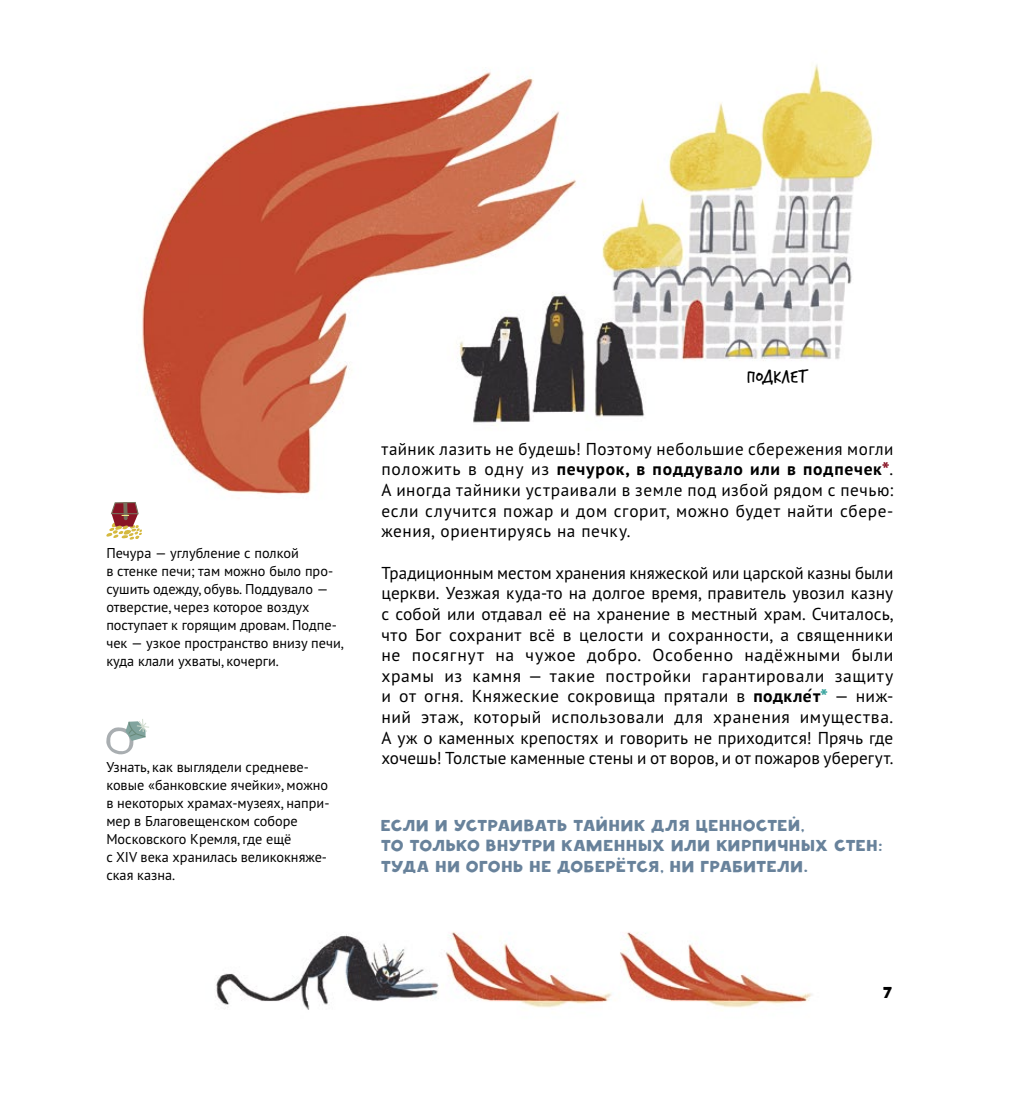
<style>
.page{position:relative;width:1021px;height:1106px;background:#fff}
.page>*{position:absolute;margin:0;border:0;box-sizing:border-box;transform-origin:0 0}
.t1{font:19.5px "Verveine";color:#000}
.t2{font:17.25px/20.7px "PT Sans";letter-spacing:.03em;color:#000;text-align:justify}
.t3{font:17.25px/20.7px "Shadow";letter-spacing:.005em;color:#68829b}
.t4{font:17.25px "Shadow";color:#000}
.t5{font:14.25px/18px "PT Sans";color:#000}
.s1{font-weight:700}
.s2{font-weight:700;font-size:20.7px;color:#881425}
.s3{font-family:"Noto Sans"}
.s4{font-weight:700;font-size:20.7px;color:#34a29c}
</style>
<div class="page">
<img style="left:118px;top:64px;width:757px;height:946px">
<svg style="left:106px;top:502px;width:36px;height:37px"></svg>
<svg style="left:106px;top:719px;width:43px;height:35px"></svg>
<p class="t5" style="left:106px;top:543px;width:239px">Печура — углубление с полкой<br>в стенке печи; там можно было про&shy;сушить одежду, обувь. Поддувало — отверстие, через которое воздух поступает к горящим дровам. Подпе&shy;чек — узкое пространство внизу печи, куда клали ухваты, кочерги.</p>
<p class="t5" style="left:106px;top:758px;width:225px">Узнать, как выглядели средневе&shy;ковые «банковские ячейки», можно в некоторых храмах-музеях, напри&shy;мер в Благовещенском соборе<br>Московского Кремля, где ещё<br>с XIV века хранилась великокняже&shy;ская казна.</p>
<p class="t1" style="left:746px;top:363px;width:64px">ПОДКЛЕТ</p>
<p class="t2" style="left:381px;top:438px;width:513px">тайник лазить не будешь! Поэтому небольшие сбережения могли положить в одну из <span class="s1">печурок, в поддувало или в подпечек</span><span class="s2">*</span>.<br>А иногда тайники устраивали в земле под избой рядом с печью: если случится пожар и дом сгорит, можно будет найти сбере&shy;жения, ориентируясь на печку.</p>
<p class="t2" style="left:381px;top:562px;width:513px">Традиционным местом хранения княжеской или царской казны были церкви. Уезжая куда-то на долгое время, правитель увозил казну с собой или отдавал её на хранение в местный храм. Считалось, что Бог сохранит всё в целости и сохранности, а священники не посягнут на чужое добро. Особенно надёжными были храмы из камня — такие постройки гарантировали защиту и от огня. Княжеские сокровища прятали в <span class="s1">подклет</span><span class="s3">́</span><span class="s4">*</span> — ниж&shy;ний этаж, который использовали для хранения имущества.<br>А уж о каменных крепостях и говорить не приходится! Прячь где хочешь! Толстые каменные стены и от воров, и от пожаров уберегут.</p>
<p class="t3" style="left:381px;top:815px;width:502px">Если и устраивать тайник для ценностей,<br>то только внутри каменных или кирпичных стен: туда ни огонь не доберётся, ни грабители.</p>
<p class="t4" style="left:883px;top:983px;width:11px">7</p>
</div>
